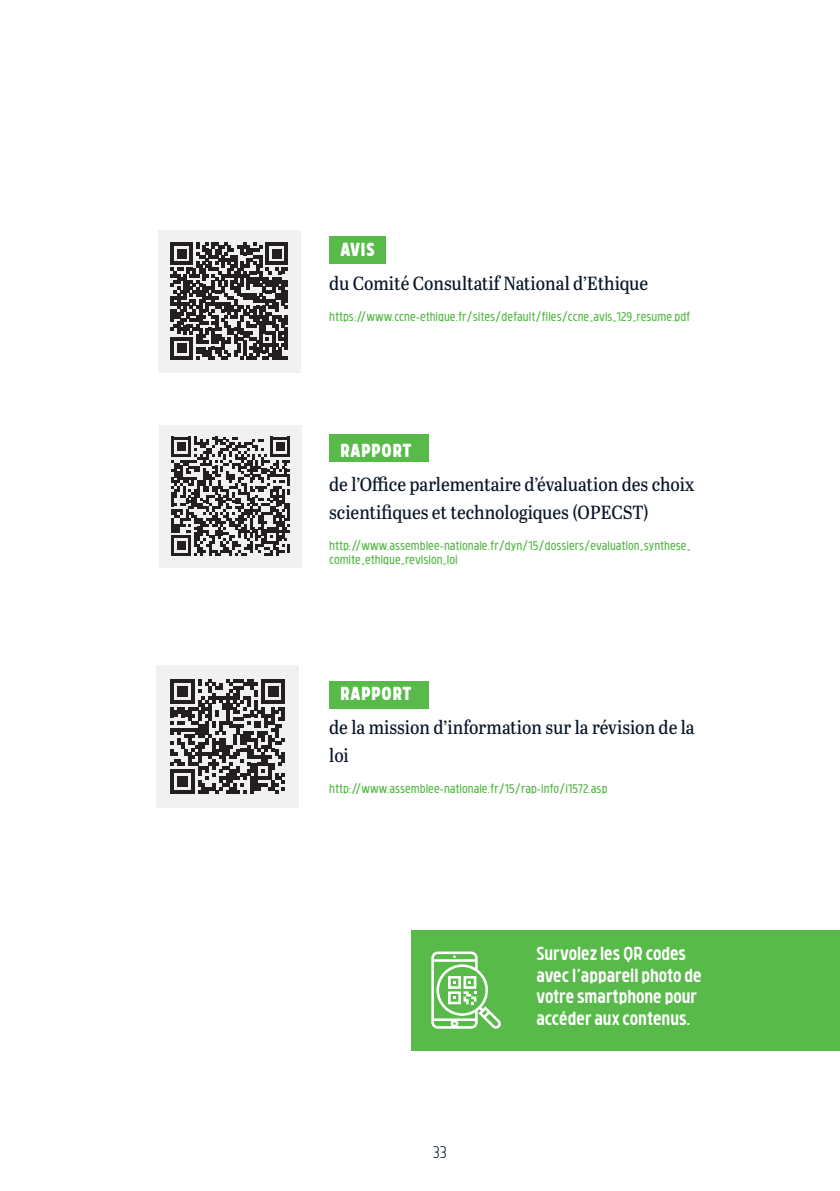
<style>
.page{position:relative;width:840px;height:1191px;background:#fff}
.page>*{position:absolute;margin:0;border:0;box-sizing:border-box;transform-origin:0 0}
.t1{font:19px/28px "Abril Titling Semi Cnd";color:#091526}
.t2{font:700 18px/21.6px "Brilk";color:#fff}
.t3{font:900 18px "Brilk";letter-spacing:.05em;color:#fff}
.t4{font:300 16px "Brilk";color:#091526}
.t5{font:12px/14.4px "Brilk";color:#58ba49}
</style>
<div class="page">
<div style="left:411px;top:930px;width:428px;height:120px;background:#58ba49"></div>
<div style="left:329px;top:681px;width:99px;height:27px;background:#58ba49"></div>
<div style="left:329px;top:434px;width:99px;height:27px;background:#58ba49"></div>
<div style="left:329px;top:237px;width:57px;height:27px;background:#58ba49"></div>
<div style="left:158px;top:230px;width:142px;height:142px;background:#f0f1f0"></div>
<svg style="left:170px;top:242px;width:118px;height:117px"></svg>
<div style="left:159px;top:425px;width:143px;height:142px;background:#f0f1f0"></div>
<svg style="left:171px;top:436px;width:119px;height:120px"></svg>
<div style="left:156px;top:665px;width:143px;height:142px;background:#f0f1f0"></div>
<svg style="left:170px;top:679px;width:115px;height:115px"></svg>
<svg style="left:431px;top:951px;width:70px;height:78px"></svg>
<h2 class="t3" style="left:340px;top:239px;width:35px">AVIS</h2>
<h1 class="t1" style="left:329px;top:268px;width:320px">du Comité Consultatif National d’Ethique</h1>
<p class="t5" style="left:329px;top:309px;width:362px">https://www.ccne-ethique.fr/sites/default/files/ccne_avis_129_resume.pdf</p>
<h2 class="t3" style="left:340px;top:439px;width:72px">RAPPORT</h2>
<h1 class="t1" style="left:329px;top:469px;width:366px">de l’Office parlementaire d’évaluation des choix scientifiques et technologiques (OPECST)</h1>
<p class="t5" style="left:329px;top:538px;width:363px">http://www.assemblee-nationale.fr/dyn/15/dossiers/evaluation_synthese_ comite_ethique_revision_loi</p>
<h2 class="t3" style="left:340px;top:682px;width:72px">RAPPORT</h2>
<h1 class="t1" style="left:329px;top:712px;width:367px">de la mission d’information sur la révision de la loi</h1>
<p class="t5" style="left:329px;top:781px;width:280px">http://www.assemblee-nationale.fr/15/rap-info/i1572.asp</p>
<h3 class="t4" style="left:432px;top:1141px;width:16px">33</h3>
<h2 class="t2" style="left:536px;top:942px;width:167px">Survolez les QR codes avec l’appareil photo de votre smartphone pour accéder aux contenus.</h2>
</div>
